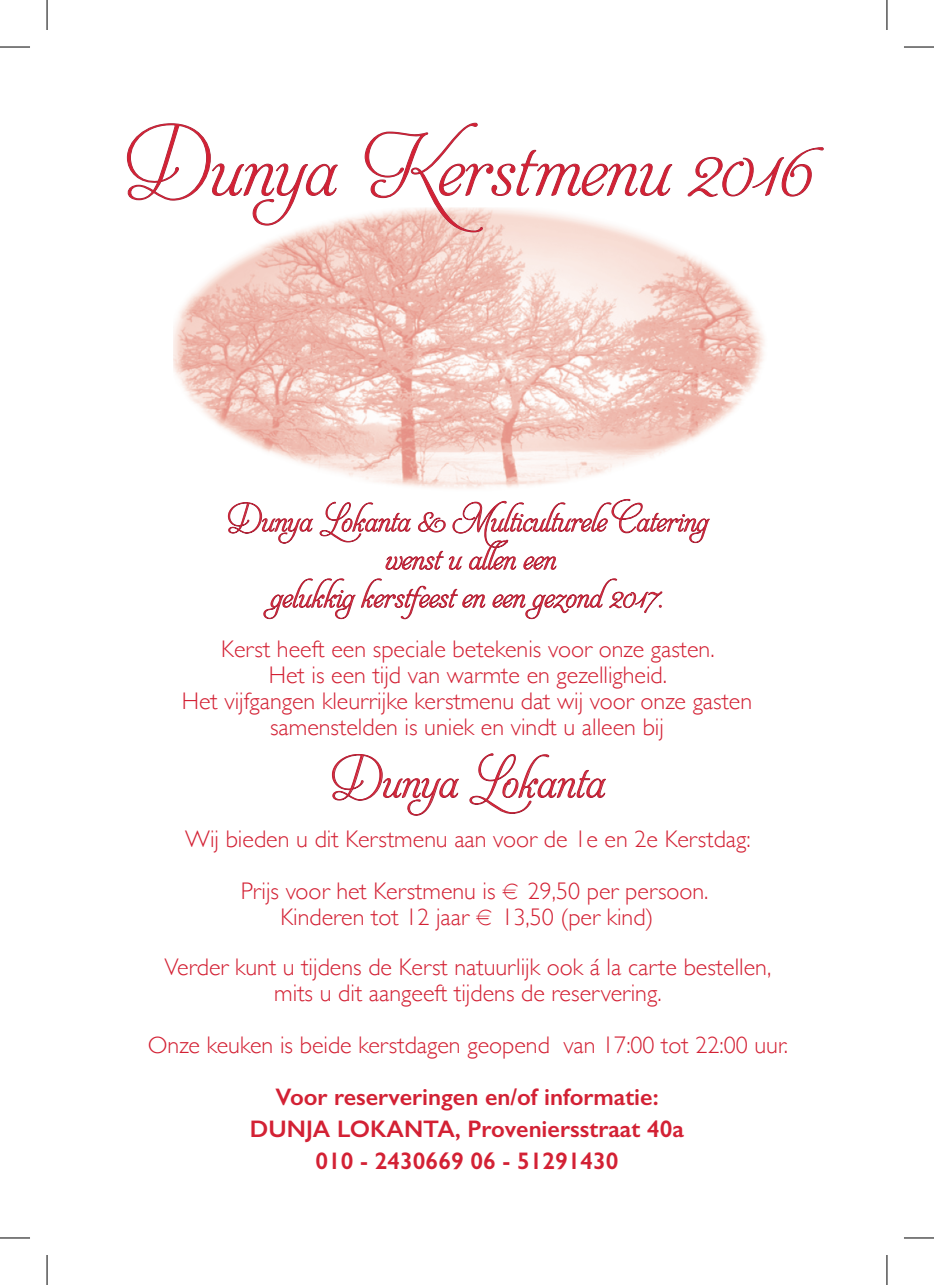
<style>
.page{position:relative;width:934px;height:1285px;background:#fff}
.page>*{position:absolute;margin:0;border:0;box-sizing:border-box;transform-origin:0 0}
.t1{font:60px "Aphrodite Slim Text";color:#d32134}
.t2{font:36px "Aphrodite Slim Text";color:#d32134}
.t3{font:300 24px/26px "Gill Sans";color:#d32134;text-align:center}
.t4{font:600 24px/32px "Gill Sans";color:#d32134;text-align:center}
.t5{font:24px/38px "Aphrodite Slim Text";color:#d32134;text-align:center}
.s1{font-family:"Euro Classic";font-weight:400;font-size:22px}
</style>
<div class="page">
<img style="left:173px;top:215px;width:592px;height:274px">
<svg style="left:126px;top:123px;width:211px;height:103px"></svg>
<svg style="left:364px;top:122px;width:308px;height:111px"></svg>
<svg style="left:687px;top:147px;width:137px;height:50px"></svg>
<svg style="left:227px;top:498px;width:482px;height:72px"></svg>
<svg style="left:263px;top:578px;width:400px;height:41px"></svg>
<svg style="left:332px;top:754px;width:126px;height:62px"></svg>
<svg style="left:469px;top:753px;width:136px;height:61px"></svg>
<hr style="left:0;top:47px;width:30px;height:1px;background:#000">
<hr style="left:903px;top:47px;width:30px;height:1px;background:#000">
<hr style="left:0;top:1237px;width:30px;height:1px;background:#000">
<hr style="left:903px;top:1237px;width:30px;height:1px;background:#000">
<hr style="left:47px;top:0;width:1px;height:30px;background:#000">
<hr style="left:47px;top:1255px;width:1px;height:30px;background:#000">
<hr style="left:886px;top:0;width:1px;height:30px;background:#000">
<hr style="left:886px;top:1255px;width:1px;height:30px;background:#000">
<h1 class="t1" style="left:121px;top:139px;width:693px">Dunya Kerstmenu 2016</h1>
<p class="t5" style="left:226px;top:504px;width:483px">Dunya Lokanta &amp; Multiculturele Catering wenst u allen een<br>gelukkig kerstfeest en een gezond2017.</p>
<p class="t3" style="left:182px;top:635px;width:571px">Kerst heeft een speciale betekenis voor onze gasten.<br>Het is een tijd van warmte en gezelligheid.<br>Het vijfgangen kleurrijke kerstmenu dat wij voor onze gasten samenstelden is uniek en vindt u alleen bij</p>
<h2 class="t2" style="left:328px;top:764px;width:278px">Dunya Lokanta</h2>
<p class="t3" style="left:185px;top:812px;width:566px;line-height:52px">Wij bieden u dit Kerstmenu aan voor de 1e en 2e Kerstdag:<br>Prijs voor het Kerstmenu is <span class="s1">B</span> 29,50 per persoon.</p>
<p class="t3" style="left:164px;top:891px;width:608px;line-height:50px">Kinderen tot 12 jaar <span class="s1">B</span> 13,50 (per kind)<br>Verder kunt u tijdens de Kerst natuurlijk ook á la carte bestellen,</p>
<p class="t3" style="left:148px;top:966px;width:641px;line-height:52px">mits u dit aangeeft tijdens de reservering.<br>Onze keuken is beide kerstdagen geopend van 17:00 tot 22:00 uur.</p>
<p class="t4" style="left:250px;top:1081px;width:435px">Voor reserveringen en/of informatie:<br>DUNJA LOKANTA, Proveniersstraat 40a<br>010 - 2430669 06 - 51291430</p>
</div>
